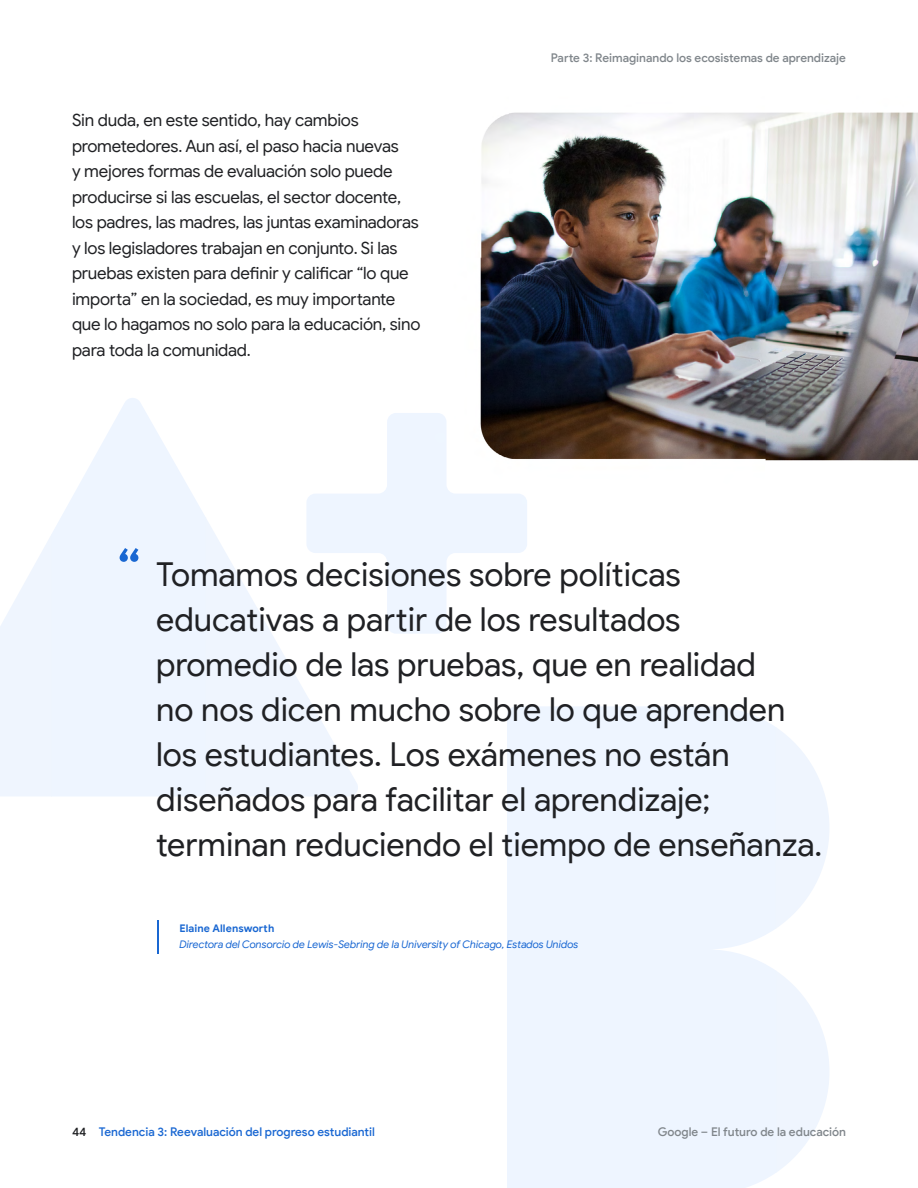
<style>
.page{position:relative;width:918px;height:1188px;background:#fff}
.page>*{position:absolute;margin:0;border:0;box-sizing:border-box;transform-origin:0 0}
.t1{font:33px/45px "Google Sans Display";color:#202124}
.t2{font:16.8px/25.5px "Google Sans";letter-spacing:-.015em;color:#202124}
.t3{font:500 12px "Google Sans Display";letter-spacing:-.005em;color:#80868b}
.t4{font:500 12px "Google Sans Display";color:#1967d2}
.t5{font:500 12px "Google Sans Display";color:#202124}
.t6{font:italic 10.5px "Google Sans";letter-spacing:-.005em;color:#1967d2}
.t7{font:700 10.5px "Google Sans";letter-spacing:.01em;color:#1967d2}
.s1{font-weight:500;font-size:54px;color:#1967d2}
</style>
<div class="page">
<img style="left:480px;top:112px;width:285px;height:146px">
<img style="left:765px;top:112px;width:153px;height:349px">
<img style="left:480px;top:258px;width:132px;height:201px">
<img style="left:612px;top:258px;width:154px;height:203px">
<hr style="left:157px;top:920px;width:2px;height:34px;background:#1967d2">
<p class="t2" style="left:72px;top:107px;width:350px">Sin duda, en este sentido, hay cambios prometedores. Aun así, el paso hacia nuevas<br>y mejores formas de evaluación solo puede producirse si las escuelas, el sector docente, los padres, las madres, las juntas examinadoras y los legisladores trabajan en conjunto. Si las pruebas existen para definir y calificar “lo que importa” en la sociedad, es muy importante que lo hagamos no solo para la educación, sino para toda la comunidad.</p>
<p class="t3" style="left:551px;top:50px;width:297px">Parte 3: Reimaginando los ecosistemas de aprendizaje</p>
<p class="t1" style="left:156px;top:552px;width:668px;text-indent:-39px"><span class="s1">“</span> Tomamos decisiones sobre políticas educativas a partir de los resultados promedio de las pruebas, que en realidad<br>no nos dicen mucho sobre lo que aprenden los estudiantes. Los exámenes no están diseñados para facilitar el aprendizaje; terminan reduciendo el tiempo de enseñanza.</p>
<p class="t7" style="left:179px;top:922px;width:96px">Elaine Allensworth</p>
<p class="t6" style="left:179px;top:938px;width:401px">Directora del Consorcio de Lewis-Sebring de la University of Chicago, Estados Unidos</p>
<p class="t5" style="left:72px;top:1124px;width:16px">44</p>
<p class="t4" style="left:99px;top:1124px;width:278px">Tendencia 3: Reevaluación del progreso estudiantil</p>
<p class="t3" style="left:658px;top:1124px;width:190px">Google – El futuro de la educación</p>
</div>
